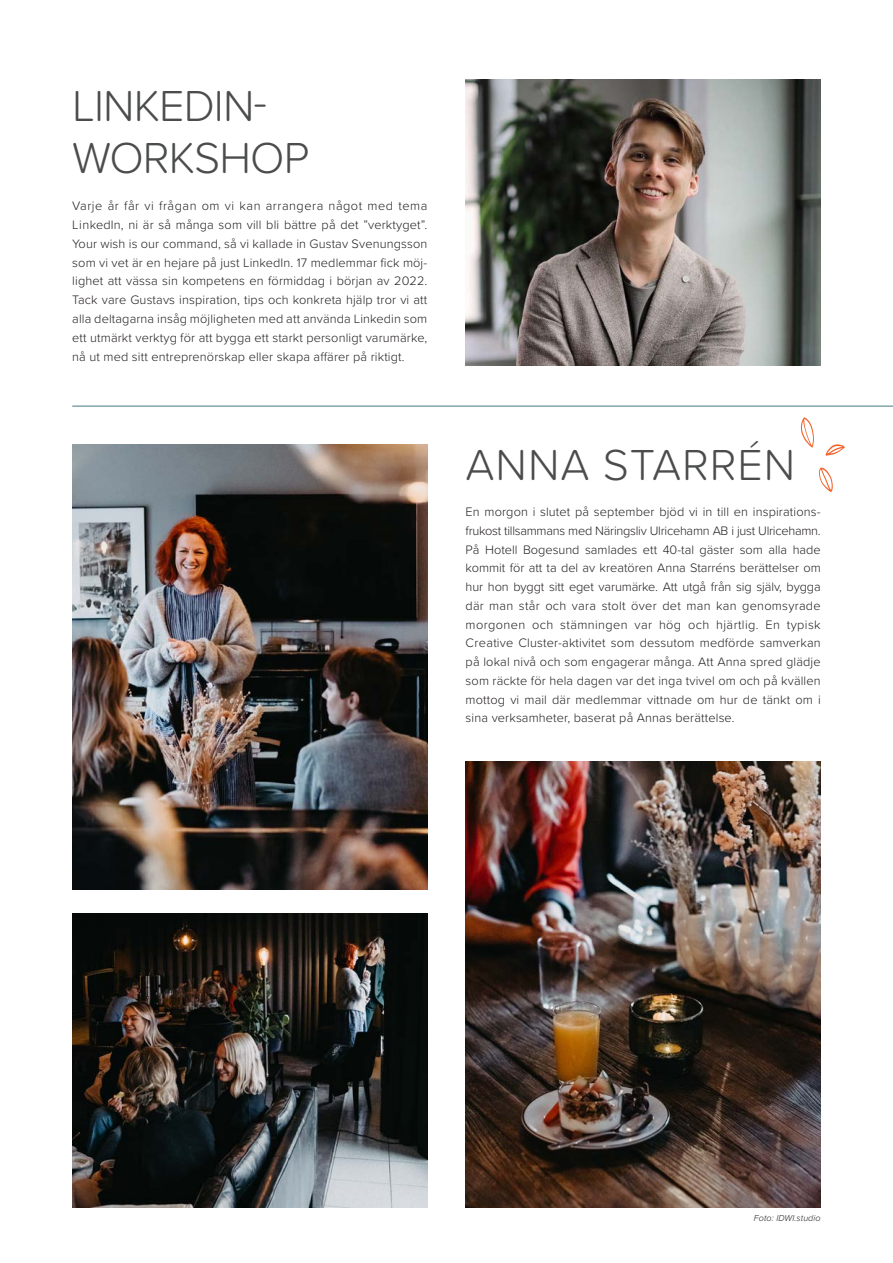
<style>
.page{position:relative;width:893px;height:1263px;background:#fff}
.page>*{position:absolute;margin:0;border:0;box-sizing:border-box;transform-origin:0 0}
.t1{font:300 45px/52.5px "Proxima Soft";letter-spacing:-.02em;color:#4b4c4d}
.t2{font:300 45px "Proxima Soft";letter-spacing:.02em;color:#4b4c4d}
.t3{font:300 12.75px/18.8px "Proxima Soft";letter-spacing:.01em;color:#231f20;text-align:justify}
.t4{font:italic 300 9px "Proxima Soft";letter-spacing:.01em;color:#231f20}
</style>
<div class="page">
<img style="left:466px;top:762px;width:355px;height:445px">
<img style="left:72px;top:444px;width:355px;height:445px">
<img style="left:466px;top:79px;width:355px;height:287px">
<img style="left:72px;top:913px;width:355px;height:294px">
<hr style="left:72px;top:406px;width:821px;height:1px;background:#467783">
<svg style="left:801px;top:417px;width:13px;height:31px"></svg>
<svg style="left:819px;top:468px;width:14px;height:24px"></svg>
<svg style="left:825px;top:444px;width:20px;height:12px"></svg>
<p class="t1" style="left:72px;top:77px;width:239px">LINKEDIN-<br>WORKSHOP</p>
<p class="t3" style="left:72px;top:196px;width:357px">Varje år får vi frågan om vi kan arrangera något med tema LinkedIn, ni är så många som vill bli bättre på det ”verktyget”.<br>Your wish is our command, så vi kallade in Gustav Svenungsson som vi vet är en hejare på just LinkedIn. 17 medlemmar fick möj&shy;lighet att vässa sin kompetens en förmiddag i början av 2022.<br>Tack vare Gustavs inspiration, tips och konkreta hjälp tror vi att alla deltagarna insåg möjligheten med att använda Linkedin som ett utmärkt verktyg för att bygga ett starkt personligt varumärke, nå ut med sitt entreprenörskap eller skapa affärer på riktigt.</p>
<p class="t2" style="left:466px;top:431px;width:331px">ANNA STARRÉN</p>
<p class="t3" style="left:466px;top:502px;width:357px">En morgon i slutet på september bjöd vi in till en inspirations&shy;frukost tillsammans med Näringsliv Ulricehamn AB i just Ulricehamn.<br>På Hotell Bogesund samlades ett 40-tal gäster som alla hade kommit för att ta del av kreatören Anna Starréns berättelser om hur hon byggt sitt eget varumärke. Att utgå från sig själv, bygga där man står och vara stolt över det man kan genomsyrade morgonen och stämningen var hög och hjärtlig. En typisk Creative Cluster-aktivitet som dessutom medförde samverkan på lokal nivå och som engagerar många. Att Anna spred glädje som räckte för hela dagen var det inga tvivel om och på kvällen mottog vi mail där medlemmar vittnade om hur de tänkt om i sina verksamheter, baserat på Annas berättelse.</p>
<p class="t4" style="left:754px;top:1211px;width:68px">Foto: IDWI.studio</p>
</div>
